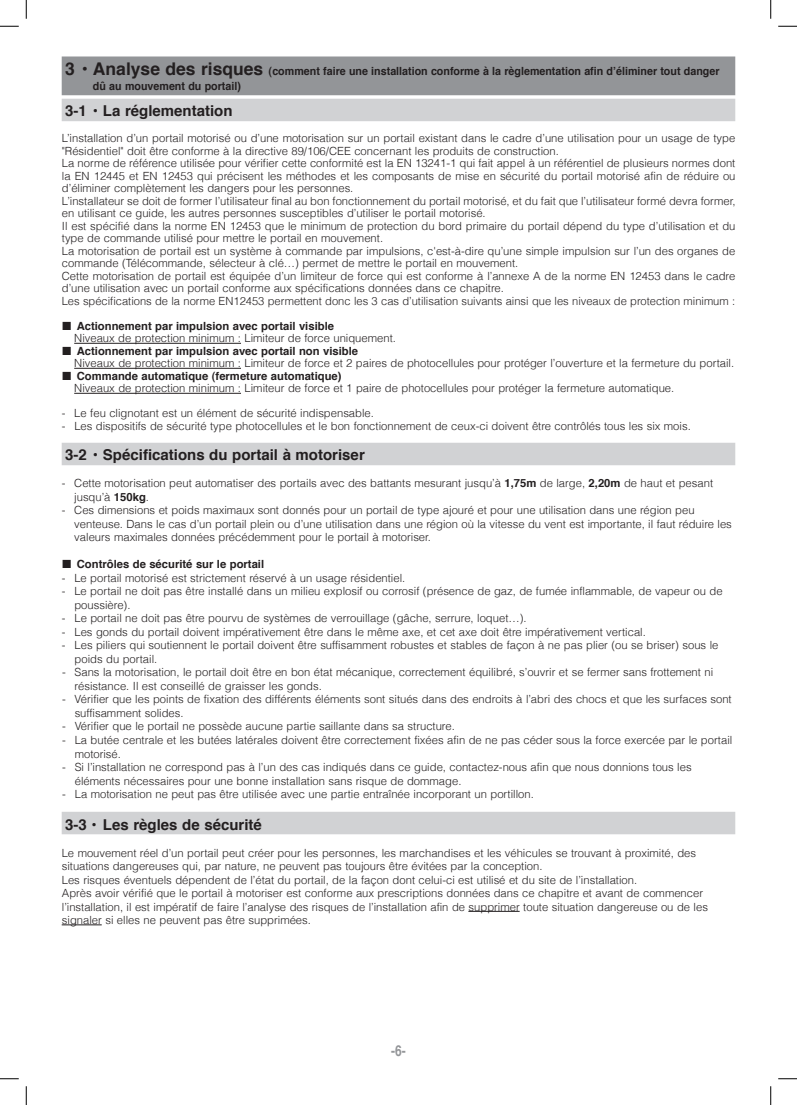
<style>
.page{position:relative;width:797px;height:1105px;background:#fff}
.page>*{position:absolute;margin:0;border:0;box-sizing:border-box;transform-origin:0 0}
.t1{font:700 15px "Helvetica";color:#231f20}
.t2{font:700 15px "Helvetica";color:#939598;scale:.8 1}
.t3{font:300 11.25px/13.5px "Helvetica";color:#231f20}
.t4{font:700 11.25px/15px "Helvetica";color:#231f20}
.s1{font-size:17.5px}
.s2{font-weight:700}
</style>
<div class="page">
<div style="left:62px;top:56px;width:673px;height:39px;background:#939598"></div>
<div style="left:62px;top:99px;width:673px;height:22px;background:#d1d2d4"></div>
<hr style="left:74px;top:343px;width:167px;height:1px;background:#231f20">
<hr style="left:74px;top:368px;width:167px;height:1px;background:#231f20">
<hr style="left:74px;top:393px;width:167px;height:1px;background:#231f20">
<div style="left:62px;top:443px;width:673px;height:22px;background:#d1d2d4"></div>
<div style="left:62px;top:812px;width:673px;height:22px;background:#d1d2d4"></div>
<hr style="left:468px;top:911px;width:51px;height:1px;background:#231f20">
<hr style="left:62px;top:924px;width:40px;height:1px;background:#231f20">
<svg style="left:0;top:25px;width:19px;height:2px"></svg>
<svg style="left:778px;top:25px;width:19px;height:2px"></svg>
<svg style="left:0;top:1078px;width:19px;height:1px"></svg>
<svg style="left:778px;top:1078px;width:19px;height:1px"></svg>
<svg style="left:25px;top:0;width:2px;height:19px"></svg>
<svg style="left:25px;top:1086px;width:2px;height:19px"></svg>
<svg style="left:770px;top:0;width:1px;height:19px"></svg>
<svg style="left:770px;top:1086px;width:1px;height:19px"></svg>
<p class="t4" style="left:93px;top:64px;width:628px;text-indent:-28px"><span class="s1">3 • Analyse des risques</span> (comment faire une installation conforme à la règlementation afin d’éliminer tout danger dû au mouvement du portail)</p>
<h1 class="t1" style="left:65px;top:99px;width:169px">3-1 • La réglementation</h1>
<p class="t3" style="left:62px;top:132px;width:675px;line-height:12.5px">L’installation d’un portail motorisé ou d’une motorisation sur un portail existant dans le cadre d’une utilisation pour un usage de type "Résidentiel" doit être conforme à la directive 89/106/CEE concernant les produits de construction.<br>La norme de référence utilisée pour vérifier cette conformité est la EN 13241-1 qui fait appel à un référentiel de plusieurs normes dont la EN 12445 et EN 12453 qui précisent les méthodes et les composants de mise en sécurité du portail motorisé afin de réduire ou d’éliminer complètement les dangers pour les personnes.<br>L’installateur se doit de former l’utilisateur final au bon fonctionnement du portail motorisé, et du fait que l’utilisateur formé devra former, en utilisant ce guide, les autres personnes susceptibles d’utiliser le portail motorisé.<br>Il est spécifié dans la norme EN 12453 que le minimum de protection du bord primaire du portail dépend du type d’utilisation et du type de commande utilisé pour mettre le portail en mouvement.<br>La motorisation de portail est un système à commande par impulsions, c'est-à-dire qu’une simple impulsion sur l’un des organes de commande (Télécommande, sélecteur à clé…) permet de mettre le portail en mouvement.<br>Cette motorisation de portail est équipée d’un limiteur de force qui est conforme à l’annexe A de la norme EN 12453 dans le cadre d’une utilisation avec un portail conforme aux spécifications données dans ce chapitre.<br>Les spécifications de la norme EN12453 permettent donc les 3 cas d’utilisation suivants ainsi que les niveaux de protection minimum :</p>
<p class="t4" style="left:77px;top:319px;width:259px">Actionnement par impulsion avec portail visible</p>
<p class="t3" style="left:74px;top:332px;width:323px">Niveaux de protection minimum : Limiteur de force uniquement.</p>
<p class="t4" style="left:77px;top:344px;width:283px">Actionnement par impulsion avec portail non visible</p>
<p class="t3" style="left:74px;top:357px;width:661px">Niveaux de protection minimum : Limiteur de force et 2 paires de photocellules pour protéger l’ouverture et la fermeture du portail.</p>
<p class="t4" style="left:77px;top:369px;width:266px">Commande automatique (fermeture automatique)</p>
<p class="t3" style="left:74px;top:382px;width:601px">Niveaux de protection minimum : Limiteur de force et 1 paire de photocellules pour protéger la fermeture automatique.</p>
<p class="t3" style="left:62px;top:407px;width:314px">- Le feu clignotant est un élément de sécurité indispensable.</p>
<p class="t3" style="left:62px;top:419px;width:630px">- Les dispositifs de sécurité type photocellules et le bon fonctionnement de ceux-ci doivent être contrôlés tous les six mois.</p>
<h1 class="t1" style="left:65px;top:443px;width:301px">3-2 • Spécifications du portail à motoriser</h1>
<p class="t3" style="left:74px;top:477px;width:640px;text-indent:-13px">- Cette motorisation peut automatiser des portails avec des battants mesurant jusqu’à <span class="s2">1,75m</span> de large, <span class="s2">2,20m</span> de haut et pesant jusqu’à <span class="s2">150kg</span>.</p>
<p class="t3" style="left:74px;top:504px;width:659px;text-indent:-13px">- Ces dimensions et poids maximaux sont donnés pour un portail de type ajouré et pour une utilisation dans une région peu venteuse. Dans le cas d’un portail plein ou d’une utilisation dans une région où la vitesse du vent est importante, il faut réduire les valeurs maximales données précédemment pour le portail à motoriser.</p>
<p class="t4" style="left:77px;top:557px;width:189px">Contrôles de sécurité sur le portail</p>
<p class="t3" style="left:62px;top:571px;width:345px">- Le portail motorisé est strictement réservé à un usage résidentiel.</p>
<p class="t3" style="left:74px;top:585px;width:649px;text-indent:-13px">- Le portail ne doit pas être installé dans un milieu explosif ou corrosif (présence de gaz, de fumée inflammable, de vapeur ou de poussière).</p>
<p class="t3" style="left:62px;top:612px;width:466px">- Le portail ne doit pas être pourvu de systèmes de verrouillage (gâche, serrure, loquet…).</p>
<p class="t3" style="left:62px;top:625px;width:585px">- Les gonds du portail doivent impérativement être dans le même axe, et cet axe doit être impérativement vertical.</p>
<p class="t3" style="left:75px;top:639px;width:645px;text-indent:-13px">- Les piliers qui soutiennent le portail doivent être suffisamment robustes et stables de façon à ne pas plier (ou se briser) sous le poids du portail.</p>
<p class="t3" style="left:75px;top:666px;width:640px;text-indent:-13px">- Sans la motorisation, le portail doit être en bon état mécanique, correctement équilibré, s’ouvrir et se fermer sans frottement ni résistance. Il est conseillé de graisser les gonds.</p>
<p class="t3" style="left:75px;top:693px;width:658px;text-indent:-13px">- Vérifier que les points de fixation des différents éléments sont situés dans des endroits à l’abri des chocs et que les surfaces sont suffisamment solides.</p>
<p class="t3" style="left:62px;top:720px;width:394px">- Vérifier que le portail ne possède aucune partie saillante dans sa structure.</p>
<p class="t3" style="left:75px;top:733px;width:659px;text-indent:-13px">- La butée centrale et les butées latérales doivent être correctement fixées afin de ne pas céder sous la force exercée par le portail motorisé.</p>
<p class="t3" style="left:75px;top:760px;width:618px;text-indent:-13px">- Si l’installation ne correspond pas à l’un des cas indiqués dans ce guide, contactez-nous afin que nous donnions tous les éléments nécessaires pour une bonne installation sans risque de dommage.</p>
<p class="t3" style="left:62px;top:787px;width:473px">- La motorisation ne peut pas être utilisée avec une partie entraînée incorporant un portillon.</p>
<h1 class="t1" style="left:65px;top:812px;width:198px">3-3 • Les règles de sécurité</h1>
<p class="t3" style="left:62px;top:846px;width:647px">Le mouvement réel d’un portail peut créer pour les personnes, les marchandises et les véhicules se trouvant à proximité, des situations dangereuses qui, par nature, ne peuvent pas toujours être évitées par la conception.<br>Les risques éventuels dépendent de l’état du portail, de la façon dont celui-ci est utilisé et du site de l’installation.<br>Après avoir vérifié que le portail à motoriser est conforme aux prescriptions données dans ce chapitre et avant de commencer l’installation, il est impératif de faire l’analyse des risques de l’installation afin de supprimer toute situation dangereuse ou de les signaler si elles ne peuvent pas être supprimées.</p>
<h1 class="t2" style="left:391px;top:1039px;width:20px">-6-</h1>
</div>
